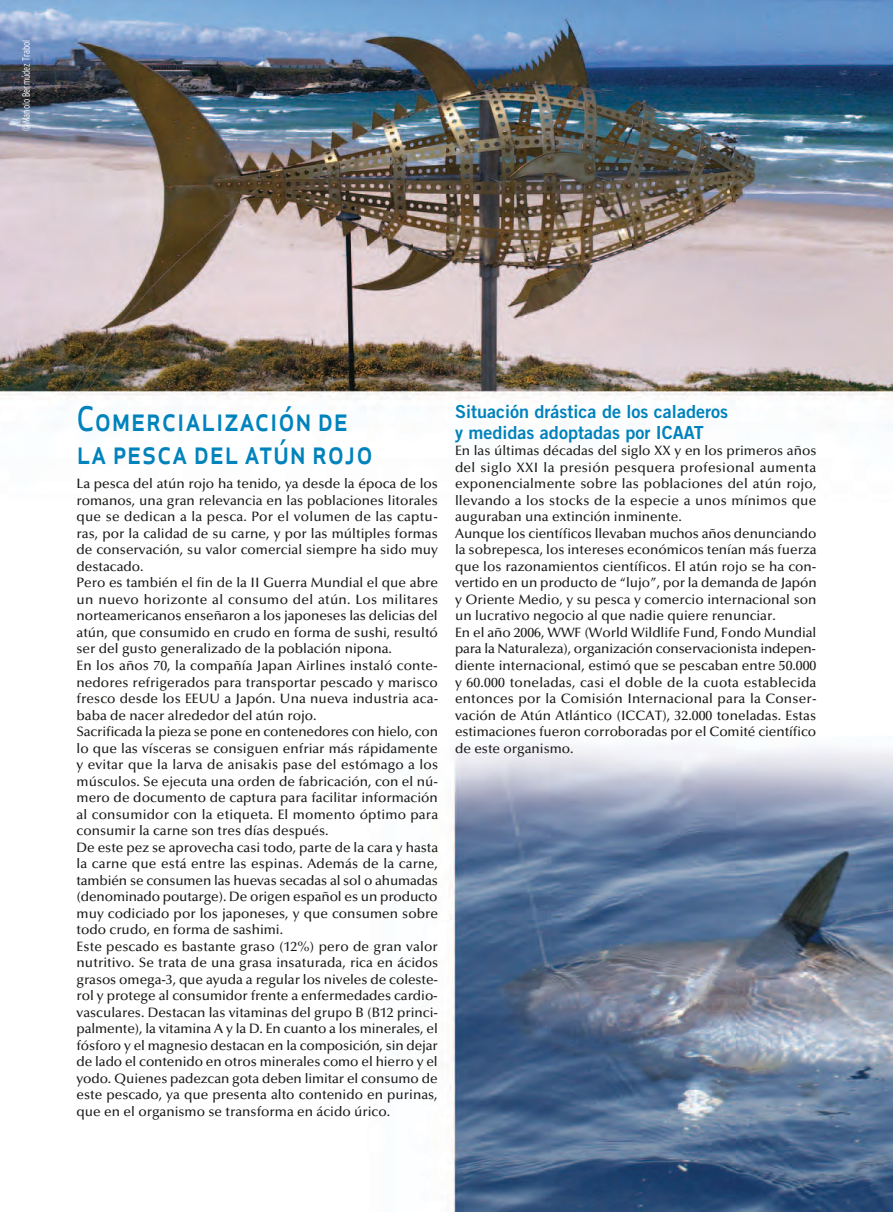
<style>
.page{position:relative;width:893px;height:1212px;background:#fff}
.page>*{position:absolute;margin:0;border:0;box-sizing:border-box;transform-origin:0 0}
.t1{font:33px/33px "Apex Sans Medium C";color:#0082bc;scale:.85 1}
.t2{font:18px/21px "Trade Gothic LT Std Bd 2";color:#0082bc}
.t3{font:500 13.65px/16.5px "Optima LT Std";color:#1a1917}
.t4{font:300 condensed 10.5px "Interstate";color:#fff;scale:.9 1}
</style>
<div class="page">
<img style="left:0;top:0;width:893px;height:1212px">
<p class="t4" style="left:20px;top:131px;width:103px;rotate:-90deg">© Manolo Bermúdez Trabol</p>
<h1 class="t1" style="left:77px;top:402px;width:350px">Comercialización de la pesca del atún rojo</h1>
<p class="t3" style="left:77px;top:476px;width:363px">La pesca del atún rojo ha tenido, ya desde la época de los romanos, una gran relevancia en las poblaciones litorales que se dedican a la pesca. Por el volumen de las captu&shy;ras, por la calidad de su carne, y por las múltiples formas de conservación, su valor comercial siempre ha sido muy destacado.<br>Pero es también el fin de la II Guerra Mundial el que abre un nuevo horizonte al consumo del atún. Los militares norteamericanos enseñaron a los japoneses las delicias del atún, que consumido en crudo en forma de sushi, resultó ser del gusto generalizado de la población nipona.<br>En los años 70, la compañía Japan Airlines instaló conte&shy;nedores refrigerados para transportar pescado y marisco fresco desde los EEUU a Japón. Una nueva industria aca&shy;baba de nacer alrededor del atún rojo.<br>Sacrificada la pieza se pone en contenedores con hielo, con lo que las vísceras se consiguen enfriar más rápidamente y evitar que la larva de anisakis pase del estómago a los músculos. Se ejecuta una orden de fabricación, con el nú&shy;mero de documento de captura para facilitar información al consumidor con la etiqueta. El momento óptimo para consumir la carne son tres días después.<br>De este pez se aprovecha casi todo, parte de la cara y hasta la carne que está entre las espinas. Además de la carne, también se consumen las huevas secadas al sol o ahumadas (denominado poutarge). De origen español es un producto muy codiciado por los japoneses, y que consumen sobre todo crudo, en forma de sashimi.<br>Este pescado es bastante graso (12%) pero de gran valor nutritivo. Se trata de una grasa insaturada, rica en ácidos grasos omega-3, que ayuda a regular los niveles de coleste&shy;rol y protege al consumidor frente a enfermedades cardio&shy;vasculares. Destacan las vitaminas del grupo B (B12 princi&shy;palmente), la vitamina A y la D. En cuanto a los minerales, el fósforo y el magnesio destacan en la composición, sin dejar de lado el contenido en otros minerales como el hierro y el yodo. Quienes padezcan gota deben limitar el consumo de este pescado, ya que presenta alto contenido en purinas, que en el organismo se transforma en ácido úrico.</p>
<h2 class="t2" style="left:455px;top:401px;width:274px">Situación drástica de los caladeros y medidas adoptadas por ICAAT</h2>
<p class="t3" style="left:455px;top:443px;width:363px">En las últimas décadas del siglo XX y en los primeros años del siglo XXI la presión pesquera profesional aumenta exponencialmente sobre las poblaciones del atún rojo, llevando a los stocks de la especie a unos mínimos que auguraban una extinción inminente.<br>Aunque los científicos llevaban muchos años denunciando la sobrepesca, los intereses económicos tenían más fuerza que los razonamientos científicos. El atún rojo se ha con&shy;vertido en un producto de “lujo”, por la demanda de Japón y Oriente Medio, y su pesca y comercio internacional son un lucrativo negocio al que nadie quiere renunciar.<br>En el año 2006, WWF (World Wildlife Fund, Fondo Mundial para la Naturaleza), organización conservacionista indepen&shy;diente internacional, estimó que se pescaban entre 50.000 y 60.000 toneladas, casi el doble de la cuota establecida entonces por la Comisión Internacional para la Conser&shy;vación de Atún Atlántico (ICCAT), 32.000 toneladas. Estas estimaciones fueron corroboradas por el Comité científico de este organismo.</p>
</div>
